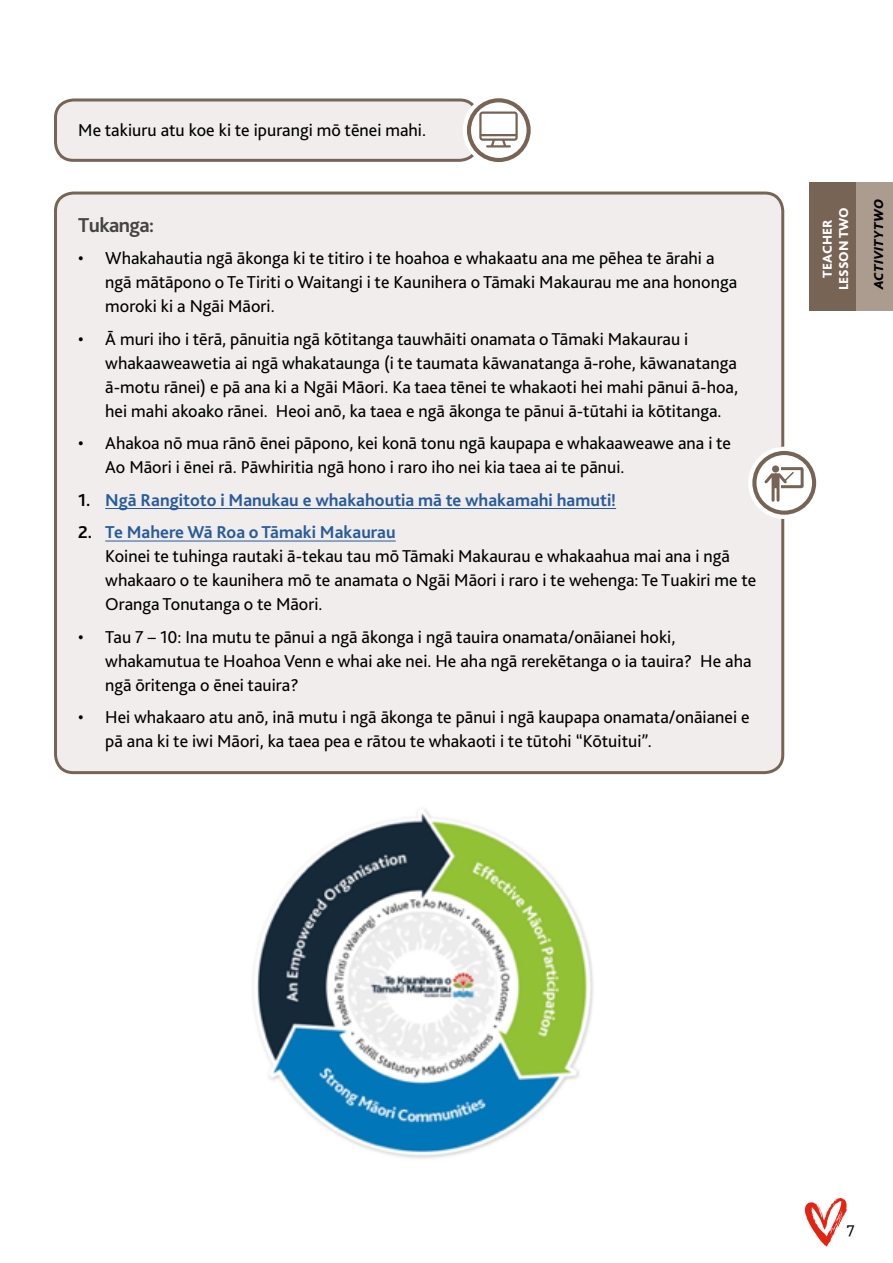
<style>
.page{position:relative;width:893px;height:1263px;background:#fff}
.page>*{position:absolute;margin:0;border:0;box-sizing:border-box;transform-origin:0 0}
.t1{font:700 21px "Bliss";letter-spacing:-.03em;color:#454444}
.t2{font:18px/24px "Bliss";color:#000}
.t3{font:700 18px "Bliss";color:#275b9b}
.t4{font:18px "National";color:#000}
.t5{font:800 13.5px/16.2px "Bliss";color:#fff;text-align:center}
.t6{font:italic 800 13.5px "Bliss";color:#000}
.s1{color:#000}
.s2{font-weight:700}
.s3{font-weight:700;color:#275b9b}
</style>
<div class="page">
<svg style="left:805px;top:1198px;width:42px;height:48px"></svg>
<img style="left:254px;top:809px;width:339px;height:350px">
<div style="left:56px;top:193px;width:727px;height:580px;background:#f1edec;border-radius:18px"></div>
<hr style="left:105px;top:508px;width:511px;height:1px;background:#275b9b">
<hr style="left:105px;top:541px;width:291px;height:1px;background:#275b9b">
<div style="left:54px;top:192px;width:730px;height:582px;border:3px solid #786455;border-radius:18px"></div>
<div style="left:56px;top:100px;width:422px;height:60px;background:#f1edec;border-radius:18px"></div>
<div style="left:54px;top:98px;width:425px;height:64px;border:3px solid #786455;border-radius:18px"></div>
<svg style="left:463px;top:94px;width:72px;height:72px"></svg>
<svg style="left:469px;top:100px;width:60px;height:60px"></svg>
<div style="left:467px;top:98px;width:64px;height:64px;border:4px solid #786455;border-radius:50%"></div>
<svg style="left:479px;top:111px;width:39px;height:36px"></svg>
<div style="left:810px;top:182px;width:57px;height:128px;background:#786455"></div>
<div style="left:857px;top:182px;width:36px;height:128px;background:#ac9c90"></div>
<svg style="left:748px;top:447px;width:72px;height:72px"></svg>
<svg style="left:754px;top:453px;width:60px;height:60px"></svg>
<div style="left:752px;top:451px;width:64px;height:64px;border:4px solid #786455;border-radius:50%"></div>
<div style="left:774px;top:467px;width:30px;height:21px;border:3px solid #786455"></div>
<svg style="left:771px;top:466px;width:10px;height:4px"></svg>
<div style="left:772px;top:465px;width:7px;height:8px;background:#786455;border-radius:50%"></div>
<svg style="left:762px;top:470px;width:33px;height:22px"></svg>
<hr style="left:772px;top:475px;width:3px;height:25px;background:#786455">
<hr style="left:776px;top:475px;width:3px;height:25px;background:#786455">
<div style="left:772px;top:475px;width:7px;height:13px;background:#786455"></div>
<p class="t2" style="left:78px;top:118px;width:349px">Me takiuru atu koe ki te ipurangi mō tēnei mahi.</p>
<p class="t1" style="left:78px;top:212px;width:77px">Tukanga:</p>
<p class="t2" style="left:105px;top:246px;width:633px;text-indent:-27px">• Whakahautia ngā ākonga ki te titiro i te hoahoa e whakaatu ana me pēhea te ārahi a ngā mātāpono o Te Tiriti o Waitangi i te Kaunihera o Tāmaki Makaurau me ana hononga moroki ki a Ngāi Māori.</p>
<p class="t2" style="left:105px;top:327px;width:634px;text-indent:-27px">• Ā muri iho i tērā, pānuitia ngā kōtitanga tauwhāiti onamata o Tāmaki Makaurau i whakaaweawetia ai ngā whakataunga (i te taumata kāwanatanga ā-rohe, kāwanatanga ā-motu rānei) e pā ana ki a Ngāi Māori. Ka taea tēnei te whakaoti hei mahi pānui ā-hoa, hei mahi akoako rānei. Heoi anō, ka taea e ngā ākonga te pānui ā-tūtahi ia kōtitanga.</p>
<p class="t2" style="left:105px;top:431px;width:627px;text-indent:-27px">• Ahakoa nō mua rānō ēnei pāpono, kei konā tonu ngā kaupapa e whakaaweawe ana i te<br>Ao Māori i ēnei rā. Pāwhiritia ngā hono i raro iho nei kia taea ai te pānui.</p>
<p class="t3" style="left:78px;top:489px;width:539px"><span class="s1">1.</span> Ngā Rangitoto i Manukau e whakahoutia mā te whakamahi hamuti!</p>
<p class="t2" style="left:105px;top:520px;width:653px;text-indent:-27px"><span class="s2">2.</span> <span class="s3">Te Mahere Wā Roa o Tāmaki Makaurau<br></span>Koinei te tuhinga rautaki ā-tekau tau mō Tāmaki Makaurau e whakaahua mai ana i ngā whakaaro o te kaunihera mō te anamata o Ngāi Māori i raro i te wehenga: Te Tuakiri me te Oranga Tonutanga o te Māori.</p>
<p class="t2" style="left:105px;top:625px;width:648px;text-indent:-27px">• Tau 7 – 10: Ina mutu te pānui a ngā ākonga i ngā tauira onamata/onāianei hoki, whakamutua te Hoahoa Venn e whai ake nei. He aha ngā rerekētanga o ia tauira? He aha ngā ōritenga o ēnei tauira?</p>
<p class="t2" style="left:105px;top:705px;width:646px;text-indent:-27px">• Hei whakaaro atu anō, inā mutu i ngā ākonga te pānui i ngā kaupapa onamata/onāianei e pā ana ki te iwi Māori, ka taea pea e rātou te whakaoti i te tūtohi “Kōtuitui”.</p>
<p class="t5" style="left:819px;top:290px;width:85px;rotate:-90deg">TEACHER<br>LESSON TWO</p>
<p class="t6" style="left:870px;top:289px;width:91px;rotate:-90deg">ACTIVITY TWO</p>
<p class="t4" style="left:847px;top:1217px;width:10px">7</p>
</div>
